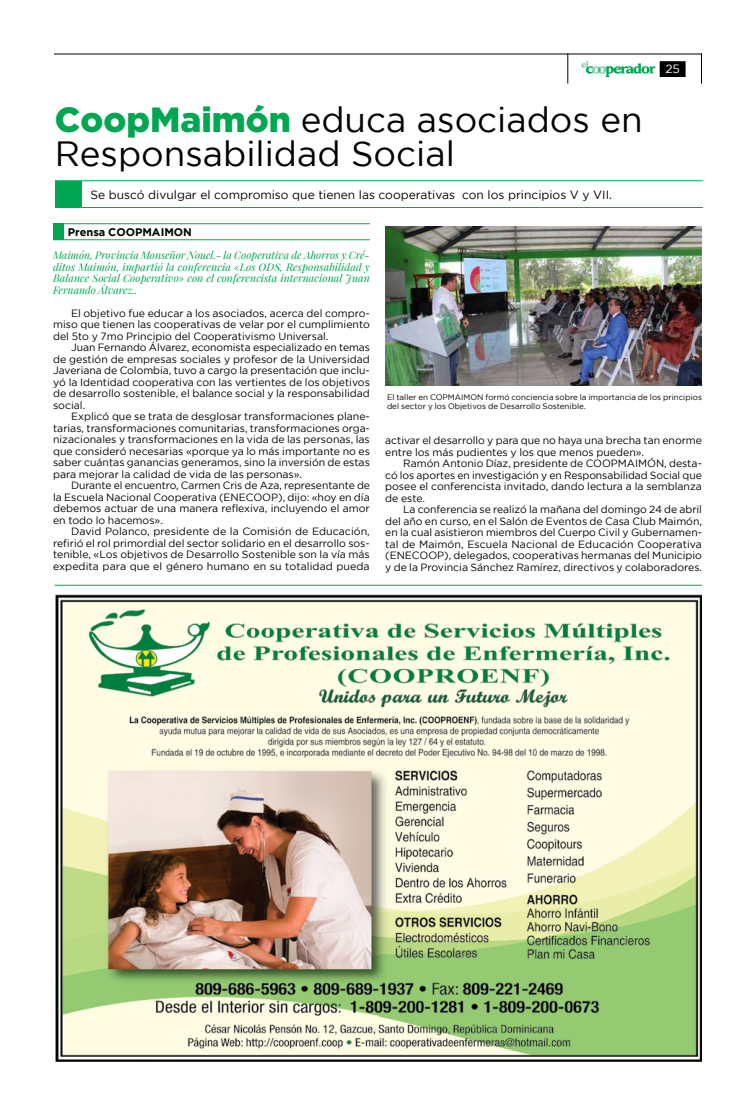
<style>
.page{position:relative;width:756px;height:1116px;background:#fff}
.page>*{position:absolute;margin:0;border:0;box-sizing:border-box;transform-origin:0 0}
.t1{font:35px/34px "Gotham";color:#000}
.t2{font:12px "Gotham";color:#000}
.t3{font:12px "Gotham";color:#fff}
.t4{font:700 11px "Gotham";color:#000}
.t5{font:10.5px/11.5px "Gotham";color:#000;text-align:justify}
.t6{font:italic 10.5px/11.5px "Playfair Display";letter-spacing:.005em;color:#00a651;text-align:justify}
.t7{font:8px/9px "Gotham";color:#000}
.s1{font-weight:900;color:#00a651}
</style>
<div class="page">
<hr style="left:54px;top:54px;width:648px;height:1px;background:#000">
<svg style="left:581px;top:61px;width:75px;height:16px"></svg>
<div style="left:660px;top:62px;width:25px;height:14px;background:#000"></div>
<div style="left:660px;top:61px;width:26px;height:16px;border:1px solid #000"></div>
<hr style="left:701px;top:54px;width:1px;height:30px;background:#000">
<hr style="left:567px;top:54px;width:1px;height:30px;background:#000">
<img style="left:56px;top:594px;width:646px;height:468px">
<hr style="left:55px;top:585px;width:647px;height:1px;background:#00a651">
<hr style="left:81px;top:180px;width:622px;height:1px;background:#00a651">
<svg style="left:55px;top:180px;width:27px;height:28px"></svg>
<hr style="left:81px;top:207px;width:622px;height:1px;background:#00a651">
<div style="left:53px;top:224px;width:11px;height:16px;background:#00a651"></div>
<hr style="left:64px;top:223px;width:306px;height:1px;background:#00a651">
<hr style="left:64px;top:239px;width:306px;height:1px;background:#00a651">
<img style="left:385px;top:227px;width:317px;height:158px">
<p class="t3" style="left:665px;top:62px;width:16px">25</p>
<h1 class="t1" style="left:55px;top:102px;width:589px"><span class="s1">CoopMaimón</span> educa asociados en<br>Responsabilidad Social</h1>
<p class="t2" style="left:90px;top:188px;width:523px">Se buscó divulgar el compromiso que tienen las cooperativas con los principios V y VII.</p>
<p class="t4" style="left:68px;top:226px;width:126px">Prensa COOPMAIMON</p>
<p class="t6" style="left:53px;top:249px;width:318px">Maimón, Provincia Monseñor Nouel.- la Cooperativa de Ahorros y Cré&shy;ditos Maimón, impartió la conferencia «Los ODS, Responsabilidad y Balance Social Cooperativo» con el conferencista internacional Juan Fernando Álvarez..</p>
<p class="t5" style="left:53px;top:307px;width:318px;text-indent:18px">El objetivo fue educar a los asociados, acerca del compro&shy;miso que tienen las cooperativas de velar por el cumplimiento del 5to y 7mo Principio del Cooperativismo Universal.</p>
<p class="t5" style="left:53px;top:342px;width:318px;text-indent:18px">Juan Fernando Álvarez, economista especializado en temas de gestión de empresas sociales y profesor de la Universidad Javeriana de Colombia, tuvo a cargo la presentación que inclu&shy;yó la Identidad cooperativa con las vertientes de los objetivos de desarrollo sostenible, el balance social y la responsabilidad social.</p>
<p class="t5" style="left:53px;top:411px;width:318px;text-indent:18px">Explicó que se trata de desglosar transformaciones plane&shy;tarias, transformaciones comunitarias, transformaciones orga&shy;nizacionales y transformaciones en la vida de las personas, las que consideró necesarias «porque ya lo más importante no es saber cuántas ganancias generamos, sino la inversión de estas para mejorar la calidad de vida de las personas».</p>
<p class="t5" style="left:53px;top:480px;width:318px;text-indent:18px">Durante el encuentro, Carmen Cris de Aza, representante de la Escuela Nacional Cooperativa (ENECOOP), dijo: «hoy en día debemos actuar de una manera reflexiva, incluyendo el amor en todo lo hacemos».</p>
<p class="t5" style="left:53px;top:526px;width:318px;text-indent:18px">David Polanco, presidente de la Comisión de Educación, refirió el rol primordial del sector solidario en el desarrollo sos&shy;tenible, «Los objetivos de Desarrollo Sostenible son la vía más expedita para que el género humano en su totalidad pueda</p>
<p class="t7" style="left:387px;top:392px;width:316px">El taller en COPMAIMON formó conciencia sobre la importancia de los principios del sector y los Objetivos de Desarrollo Sostenible.</p>
<p class="t5" style="left:385px;top:435px;width:318px">activar el desarrollo y para que no haya una brecha tan enorme entre los más pudientes y los que menos pueden».</p>
<p class="t5" style="left:385px;top:458px;width:318px;text-indent:18px">Ramón Antonio Díaz, presidente de COOPMAIMÓN, desta&shy;có los aportes en investigación y en Responsabilidad Social que posee el conferencista invitado, dando lectura a la semblanza de este.</p>
<p class="t5" style="left:385px;top:504px;width:318px;text-indent:18px">La conferencia se realizó la mañana del domingo 24 de abril del año en curso, en el Salón de Eventos de Casa Club Maimón, en la cual asistieron miembros del Cuerpo Civil y Gubernamen&shy;tal de Maimón, Escuela Nacional de Educación Cooperativa (ENECOOP), delegados, cooperativas hermanas del Municipio y de la Provincia Sánchez Ramírez, directivos y colaboradores.</p>
</div>
